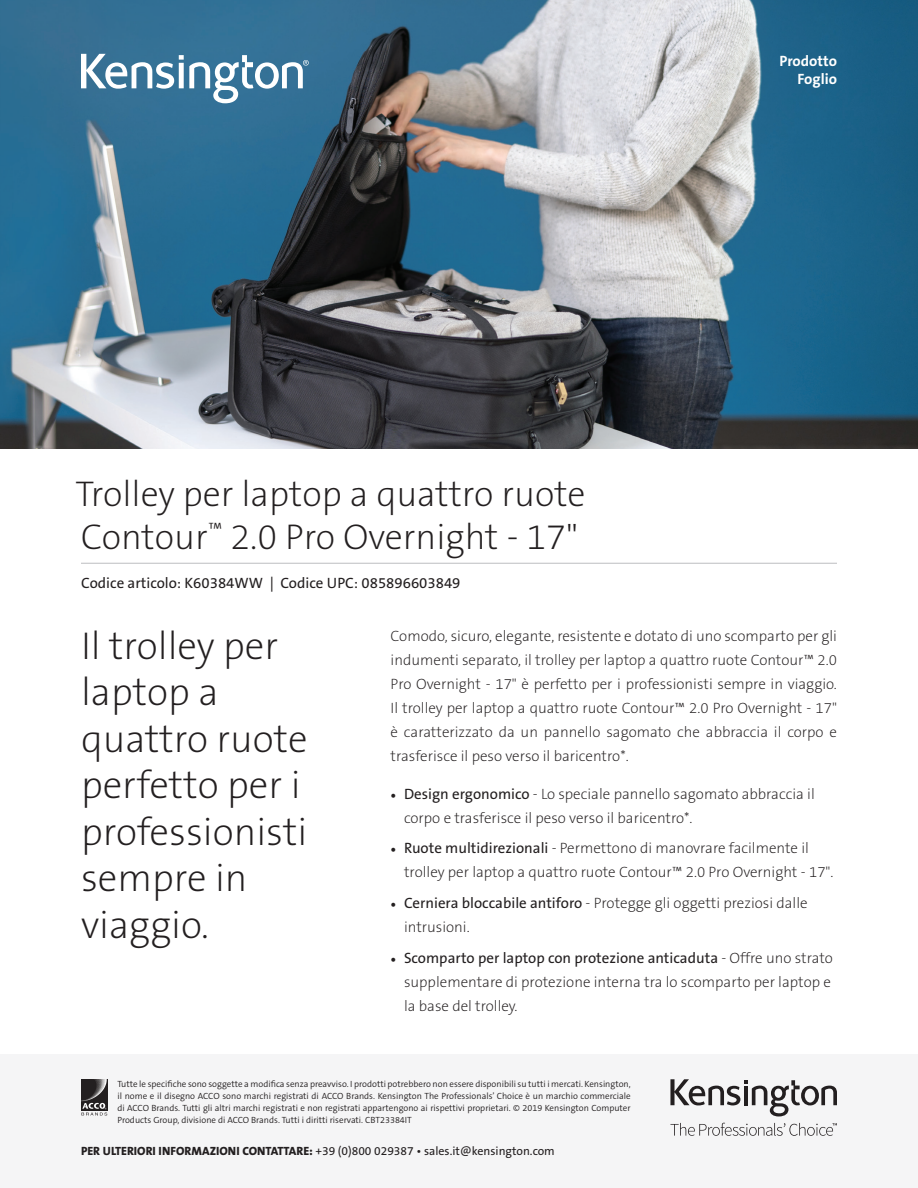
<style>
.page{position:relative;width:918px;height:1188px;background:#fff}
.page>*{position:absolute;margin:0;border:0;box-sizing:border-box;transform-origin:0 0}
.Body{font:39px/46.5px "The Sans KENSINGTON2 XL";color:#231f20}
.Main_Header{font:36px/43.2px "The Sans KENSINGTON2 XL";color:#231f20}
.t1{font:15px/24px "The Sans KENSINGTON2 XL";color:#231f20}
.Part_No__UPC{font:15px "The Sans KENSINGTON5 Rg";color:#231f20}
.Part_No__UPC-2{font:15px "The Sans KENSINGTON7 Bd";color:#fff}
.t2{font:12px "The Sans KENSINGTON5 Rg";color:#231f20}
.t3{font:9px/12px "The Sans KENSINGTON4 SL";color:#231f20;text-align:justify}
.s1{font-family:"Minion Pro"}
.s2{font-family:"The Sans KENSINGTON5 Rg"}
.s3{font-family:"The Sans KENSINGTON8 XB"}
</style>
<div class="page">
<img style="left:0;top:0;width:918px;height:449px">
<div style="left:0;top:1054px;width:918px;height:134px;background:#f5f5f6"></div>
<hr style="left:81px;top:563px;width:756px;height:1px;background:#bcbdc0">
<img style="left:81px;top:1079px;width:27px;height:32px">
<svg style="left:81px;top:1103px;width:26px;height:13px"></svg>
<svg style="left:670px;top:1079px;width:167px;height:37px"></svg>
<svg style="left:670px;top:1123px;width:167px;height:13px"></svg>
<svg style="left:81px;top:54px;width:228px;height:49px"></svg>
<p class="Part_No__UPC-2" style="left:779px;top:53px;width:59px">Prodotto</p>
<p class="Part_No__UPC-2" style="left:798px;top:71px;width:41px">Foglio</p>
<p class="Main_Header" style="left:75px;top:473px;width:512px">Trolley per laptop a quattro ruote<br>Contour<sup>™</sup> 2.0 Pro Overnight - 17"</p>
<p class="Part_No__UPC" style="left:81px;top:574px;width:381px">Codice articolo: K60384WW | Codice UPC: 085896603849</p>
<p class="Body" style="left:81px;top:624px;width:228px">Il trolley per laptop a quattro ruote perfetto per i professionisti sempre in viaggio.</p>
<p class="t1" style="left:391px;top:625px;width:448px;text-align:justify">Comodo, sicuro, elegante, resistente e dotato di uno scomparto per gli indumenti separato, il trolley per laptop a quattro ruote Contour™ 2.0<br>Pro Overnight - 17" è perfetto per i professionisti sempre in viaggio.<br>Il trolley per laptop a quattro ruote Contour™ 2.0 Pro Overnight - 17" è caratterizzato da un pannello sagomato che abbraccia il corpo e trasferisce il peso verso il baricentro*.</p>
<p class="t1" style="left:404px;top:782px;width:412px;text-indent:-14px"><span class="s1">•</span> <span class="s2">Design ergonomico</span> - Lo speciale pannello sagomato abbraccia il corpo e trasferisce il peso verso il baricentro*.</p>
<p class="t1" style="left:404px;top:837px;width:431px;text-indent:-14px"><span class="s1">•</span> <span class="s2">Ruote multidirezionali</span> - Permettono di manovrare facilmente il trolley per laptop a quattro ruote Contour™ 2.0 Pro Overnight - 17".</p>
<p class="t1" style="left:404px;top:892px;width:405px;text-indent:-14px"><span class="s1">•</span> <span class="s2">Cerniera bloccabile antiforo</span> - Protegge gli oggetti preziosi dalle intrusioni.</p>
<p class="t1" style="left:404px;top:946px;width:430px;text-indent:-14px"><span class="s1">•</span> <span class="s2">Scomparto per laptop con protezione anticaduta</span> - Offre uno strato supplementare di protezione interna tra lo scomparto per laptop e la base del trolley.</p>
<p class="t3" style="left:117px;top:1079px;width:515px">Tutte le specifiche sono soggette a modifica senza preavviso. I prodotti potrebbero non essere disponibili su tutti i mercati. Kensington, il nome e il disegno ACCO sono marchi registrati di ACCO Brands. Kensington The Professionals’ Choice è un marchio commerciale di ACCO Brands. Tutti gli altri marchi registrati e non registrati appartengono ai rispettivi proprietari. © 2019 Kensington Computer Products Group, divisione di ACCO Brands. Tutti i diritti riservati. CBT23384IT</p>
<p class="t2" style="left:81px;top:1145px;width:475px"><span class="s3">PER ULTERIORI INFORMAZIONI CONTATTARE:</span> +39 (0)800 029387 • sales.it@kensington.com</p>
</div>
